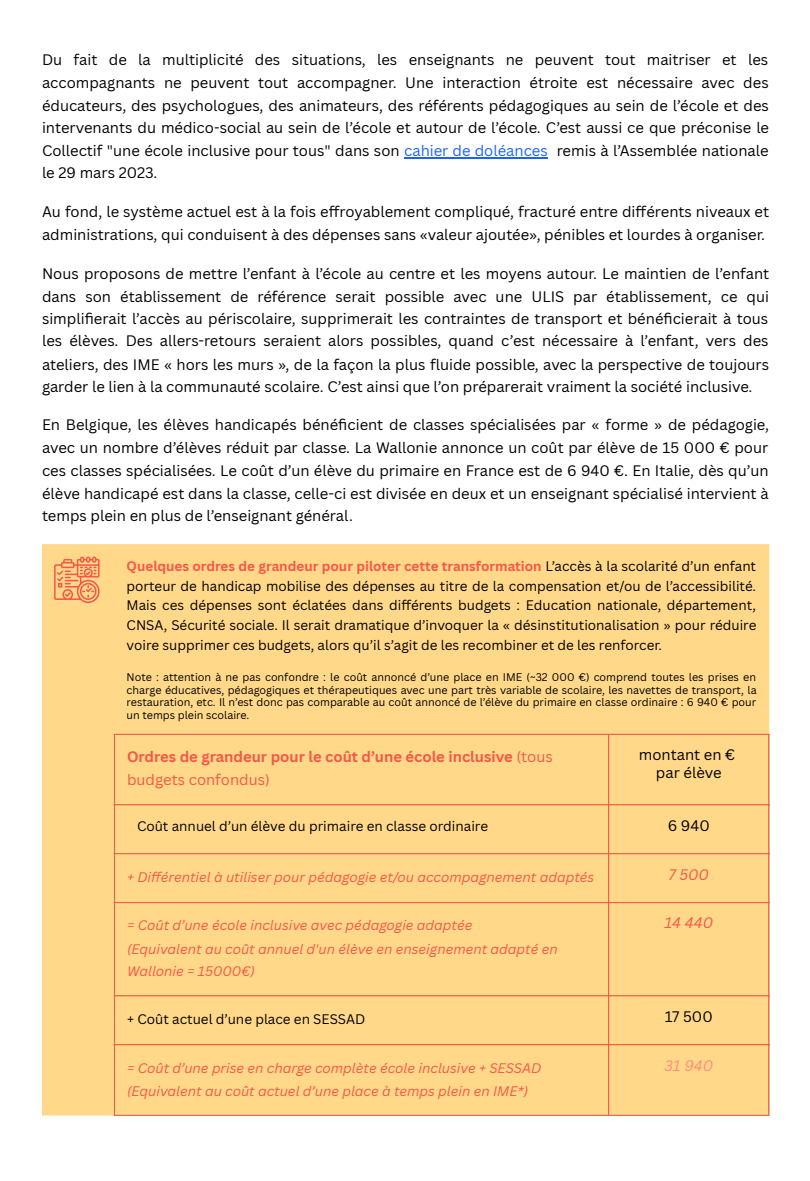
<style>
.page{position:relative;width:810px;height:1181px;background:#fff}
.page>*{position:absolute;margin:0;border:0;box-sizing:border-box;transform-origin:0 0}
.t1{font:14.85px/22.6px "Canva Sans";color:#000;text-align:justify}
.t2{font:700 14.85px/23.2px "Canva Sans";color:#f85646}
.t3{font:italic 14.85px "Canva Sans";color:#f85646}
.t4{font:italic 14.85px "Canva Sans";color:#ff8d7a}
.t5{font:13.5px/19.6px "Canva Sans";color:#000;text-align:justify}
.t6{font:italic 13.5px/22.8px "Canva Sans";color:#f85646}
.t7{font:10.8px/12.8px "Canva Sans";color:#000;text-align:justify}
.s1{color:#1a62ff}
.s2{font-weight:700;color:#f85646}
.s3{font-weight:400}
</style>
<div class="page">
<hr style="left:404px;top:157px;width:144px;height:1px;background:#1a62ff">
<div style="left:42px;top:544px;width:727px;height:571px;background:#ffd88a"></div>
<svg style="left:54px;top:556px;width:46px;height:47px;background:#fca770"></svg>
<hr style="left:114px;top:734px;width:1px;height:380px;background:#f85646">
<hr style="left:608px;top:734px;width:1px;height:380px;background:#f85646">
<hr style="left:768px;top:734px;width:2px;height:380px;background:#f85646">
<hr style="left:114px;top:733px;width:656px;height:1px;background:#f85646">
<hr style="left:114px;top:804px;width:656px;height:1px;background:#f85646">
<hr style="left:114px;top:853px;width:656px;height:1px;background:#f85646">
<hr style="left:114px;top:902px;width:656px;height:1px;background:#f85646">
<hr style="left:114px;top:995px;width:656px;height:1px;background:#f85646">
<hr style="left:114px;top:1044px;width:656px;height:1px;background:#f85646">
<hr style="left:114px;top:1114px;width:656px;height:1px;background:#f85646">
<p class="t1" style="left:42px;top:48px;width:729px">Du fait de la multiplicité des situations, les enseignants ne peuvent tout maitriser et les accompagnants ne peuvent tout accompagner. Une interaction étroite est nécessaire avec des éducateurs, des psychologues, des animateurs, des référents pédagogiques au sein de l’école et des intervenants du médico-social au sein de l’école et autour de l’école. C’est aussi ce que préconise le Collectif "une école inclusive pour tous" dans son <span class="s1">cahier de doléances</span> remis à l’Assemblée nationale le 29 mars 2023.</p>
<p class="t1" style="left:42px;top:199px;width:729px;line-height:23.2px">Au fond, le système actuel est à la fois effroyablement compliqué, fracturé entre différents niveaux et administrations, qui conduisent à des dépenses sans «valeur ajoutée», pénibles et lourdes à organiser.</p>
<p class="t1" style="left:42px;top:261px;width:729px">Nous proposons de mettre l’enfant à l’école au centre et les moyens autour. Le maintien de l’enfant dans son établissement de référence serait possible avec une ULIS par établissement, ce qui simplifi erait l’accès au périscolaire, supprimerait les contraintes de transport et bénéfi cierait à tous les élèves. Des allers-retours seraient alors possibles, quand c’est nécessaire à l’enfant, vers des ateliers, des IME « hors les murs », de la façon la plus fluide possible, avec la perspective de toujours garder le lien à la communauté scolaire. C’est ainsi que l’on préparerait vraiment la société inclusive.</p>
<p class="t1" style="left:42px;top:413px;width:729px">En Belgique, les élèves handicapés bénéfi cient de classes spécialisées par « forme » de pédagogie, avec un nombre d’élèves réduit par classe. La Wallonie annonce un coût par élève de 15 000 € pour ces classes spécialisées. Le coût d’un élève du primaire en France est de 6 940 €. En Italie, dès qu’un élève handicapé est dans la classe, celle-ci est divisée en deux et un enseignant spécialisé intervient à temps plein en plus de l’enseignant général.</p>
<p class="t5" style="left:127px;top:555px;width:631px"><span class="s2">Quelques ordres de grandeur pour piloter cette transformation</span> L’accès à la scolarité d’un enfant porteur de handicap mobilise des dépenses au titre de la compensation et/ou de l’accessibilité.<br>Mais ces dépenses sont éclatées dans différents budgets : Education nationale, département, CNSA, Sécurité sociale. Il serait dramatique d’invoquer la « désinstitutionalisation » pour réduire voire supprimer ces budgets, alors qu’il s’agit de les recombiner et de les renforcer.</p>
<p class="t7" style="left:127px;top:670px;width:632px">Note : attention à ne pas confondre : le coût annoncé d’une place en IME (~32 000 €) comprend toutes les prises en charge éducatives, pédagogiques et thérapeutiques avec une part très variable de scolaire, les navettes de transport, la restauration, etc. Il n’est donc pas comparable au coût annoncé de l’élève du primaire en classe ordinaire : 6 940 € pour un temps plein scolaire.</p>
<p class="t2" style="left:127px;top:744px;width:427px">Ordres de grandeur pour le coût d’une école inclusive <span class="s3">(tous budgets confondus)</span></p>
<p class="t1" style="left:639px;top:745px;width:98px;line-height:18.1px;text-align:center">montant en € par élève</p>
<p class="t5" style="left:137px;top:815px;width:353px">Coût annuel d’un élève du primaire en classe ordinaire</p>
<p class="t1" style="left:668px;top:813px;width:43px">6 940</p>
<p class="t6" style="left:127px;top:864px;width:469px">+ Différentiel à utiliser pour pédagogie et/ou accompagnement adaptés</p>
<p class="t3" style="left:669px;top:863px;width:42px">7 500</p>
<p class="t6" style="left:127px;top:913px;width:432px">= Coût d’une école inclusive avec pédagogie adaptée<br>(Equivalent au coût annuel d'un élève en enseignement adapté en<br>Wallonie = 15000€)</p>
<p class="t3" style="left:664px;top:912px;width:50px">14 440</p>
<p class="t5" style="left:127px;top:1008px;width:240px">+ Coût actuel d’une place en SESSAD</p>
<p class="t1" style="left:665px;top:1004px;width:49px">17 500</p>
<p class="t6" style="left:127px;top:1055px;width:416px;line-height:23.2px">= Coût d’une prise en charge complète école inclusive + SESSAD (Equivalent au coût actuel d’une place à temps plein en IME*)</p>
<p class="t4" style="left:664px;top:1054px;width:50px">31 940</p>
</div>
